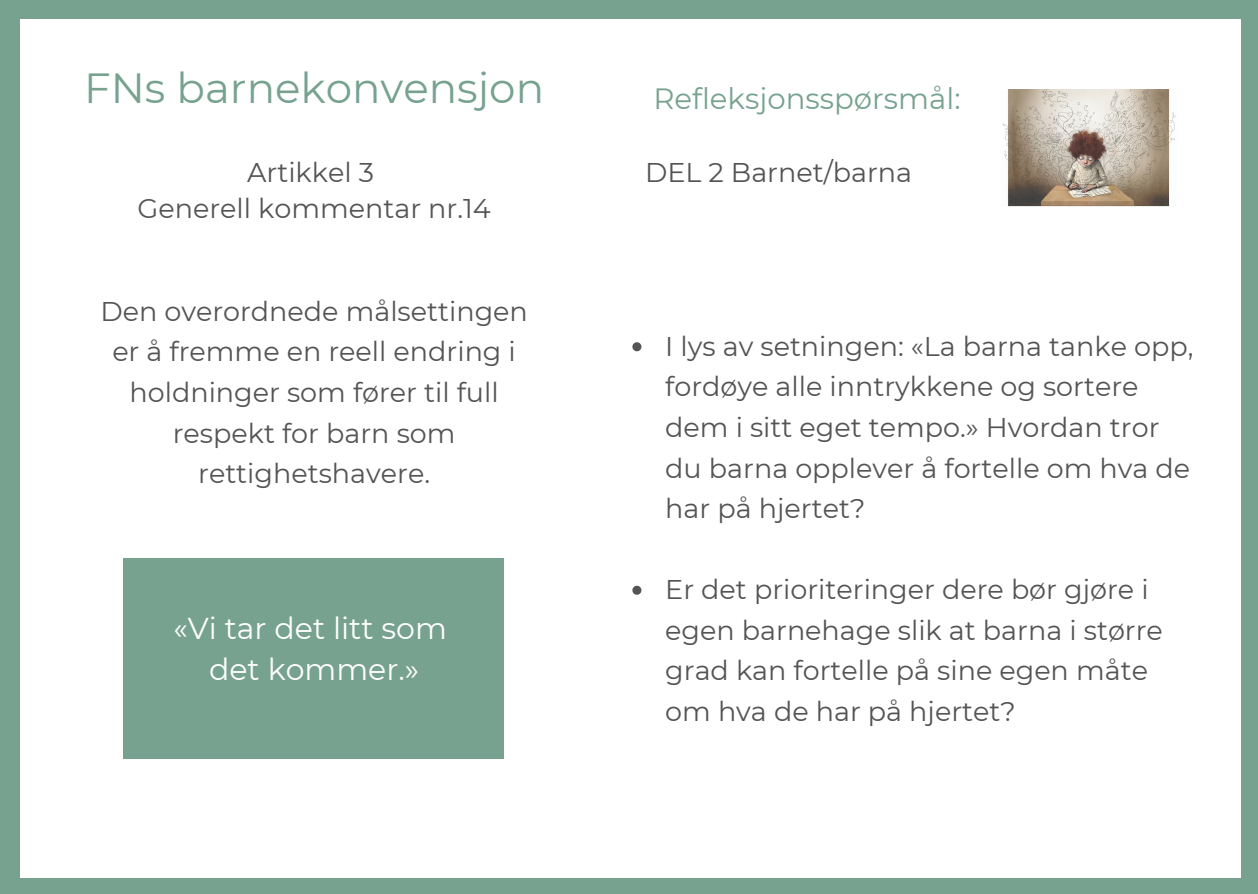
<style>
.page{position:relative;width:1258px;height:894px;background:#fff}
.page>*{position:absolute;margin:0;border:0;box-sizing:border-box;transform-origin:0 0}
.t1{font:42px "Montserrat";color:#77a290}
.t2{font:30px/41.4px "Montserrat";color:#fff;text-align:center}
.t3{font:29.1px "Montserrat";color:#77a290}
.t4{font:27px/40.5px "Montserrat";color:#545454;text-align:center}
</style>
<div class="page">
<div style="left:0;top:0;width:1258px;height:893px;background:#77a290"></div>
<div style="left:20px;top:19px;width:1220px;height:857px;background:#fff"></div>
<div style="left:123px;top:558px;width:381px;height:200px;background:#77a290"></div>
<svg style="left:632px;top:342px;width:9px;height:9px"></svg>
<svg style="left:632px;top:585px;width:9px;height:9px"></svg>
<img style="left:1003px;top:89px;width:173px;height:118px">
<h1 class="t1" style="left:84px;top:62px;width:461px">FNs barnekonvensjon</h1>
<p class="t4" style="left:138px;top:154px;width:355px;line-height:36px">Artikkel 3<br>Generell kommentar nr.14</p>
<p class="t4" style="left:100px;top:291px;width:429px">Den overordnede målsettingen er å fremme en reell endring i holdninger som fører til full respekt for barn som rettighetshavere.</p>
<p class="t2" style="left:173px;top:607px;width:275px">«Vi tar det litt som det kommer.»</p>
<p class="t3" style="left:653px;top:80px;width:309px">Refleksjonsspørsmål:</p>
<p class="t4" style="left:645px;top:152px;width:269px">DEL 2 Barnet/barna</p>
<p class="t4" style="left:665px;top:326px;width:530px;text-align:left">I lys av setningen: «La barna tanke opp, fordøye alle inntrykkene og sortere dem i sitt eget tempo.» Hvordan tror du barna opplever å fortelle om hva de har på hjertet?</p>
<p class="t4" style="left:665px;top:569px;width:499px;text-align:left">Er det prioriteringer dere bør gjøre i egen barnehage slik at barna i større grad kan fortelle på sine egen måte om hva de har på hjertet?</p>
</div>
